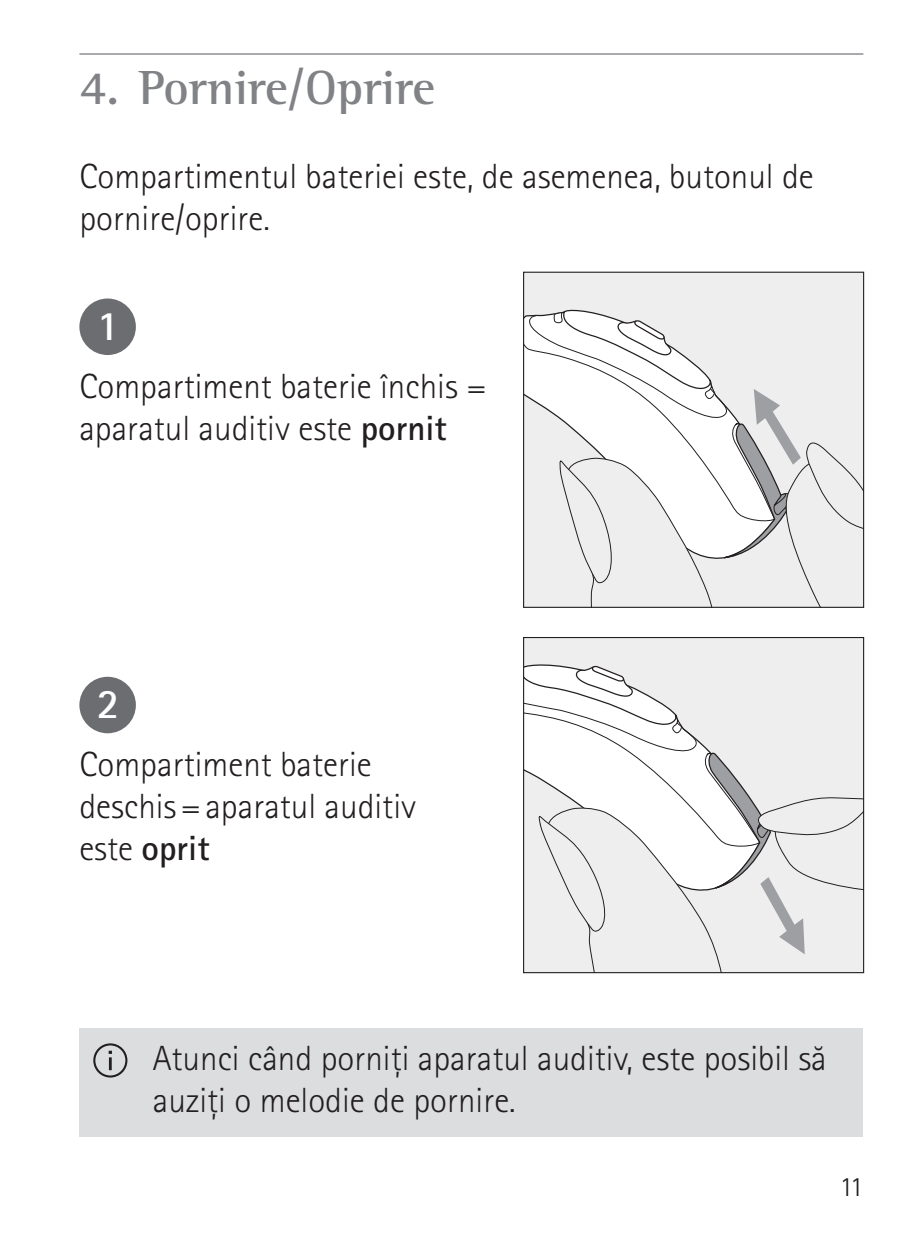
<style>
.page{position:relative;width:913px;height:1241px;background:#fff}
.page>*{position:absolute;margin:0;border:0;box-sizing:border-box;transform-origin:0 0}
.t1{font:700 49px "Rotis Semi Serif Pro";color:#808285}
.t2{font:700 42px "Rotis Sans Serif Pro";color:#fff}
.t3{font:300 35px/42px "Rotis Sans Serif Pro";color:#231f20}
.t4{font:300 28px "Rotis Sans Serif Pro";color:#231f20}
.s1{font-weight:700}
</style>
<div class="page">
<div style="left:79px;top:1027px;width:784px;height:108px;background:#dcdddf"></div>
<div style="left:523px;top:637px;width:340px;height:335px;background:#eeeeef"></div>
<svg style="left:525px;top:664px;width:49px;height:6px"></svg>
<svg style="left:525px;top:670px;width:185px;height:107px"></svg>
<svg style="left:574px;top:665px;width:60px;height:33px"></svg>
<svg style="left:671px;top:718px;width:12px;height:16px"></svg>
<svg style="left:536px;top:751px;width:326px;height:220px"></svg>
<div style="left:523px;top:637px;width:341px;height:336px;border:1px solid #231f20"></div>
<div style="left:523px;top:272px;width:340px;height:335px;background:#eeeeef"></div>
<svg style="left:525px;top:315px;width:187px;height:102px"></svg>
<svg style="left:553px;top:311px;width:11px;height:13px"></svg>
<svg style="left:615px;top:319px;width:58px;height:38px"></svg>
<svg style="left:557px;top:384px;width:305px;height:221px"></svg>
<div style="left:523px;top:271px;width:341px;height:336px;border:1px solid #231f20"></div>
<div style="left:79px;top:298px;width:57px;height:57px;background:#6c6d70;border-radius:50%"></div>
<div style="left:79px;top:676px;width:57px;height:57px;background:#6c6d70;border-radius:50%"></div>
<svg style="left:93px;top:1043px;width:34px;height:34px"></svg>
<hr style="left:79px;top:53px;width:784px;height:2px;background:#9d9fa2">
<h1 class="t1" style="left:79px;top:57px;width:357px">4. Pornire/Oprire</h1>
<p class="t3" style="left:79px;top:155px;width:736px">Compartimentul bateriei este, de asemenea, butonul de pornire/oprire.</p>
<p class="t2" style="left:97px;top:299px;width:24px">1</p>
<p class="t3" style="left:79px;top:365px;width:409px">Compartiment baterie închis = aparatul auditiv este <span class="s1">pornit</span></p>
<p class="t2" style="left:97px;top:677px;width:24px">2</p>
<p class="t3" style="left:79px;top:743px;width:338px">Compartiment baterie deschis=aparatul auditiv este <span class="s1">oprit</span></p>
<p class="t3" style="left:153px;top:1037px;width:675px">Atunci când porniţi aparatul auditiv, este posibil să auziţi o melodie de pornire.</p>
<p class="t4" style="left:839px;top:1170px;width:25px">11</p>
</div>
